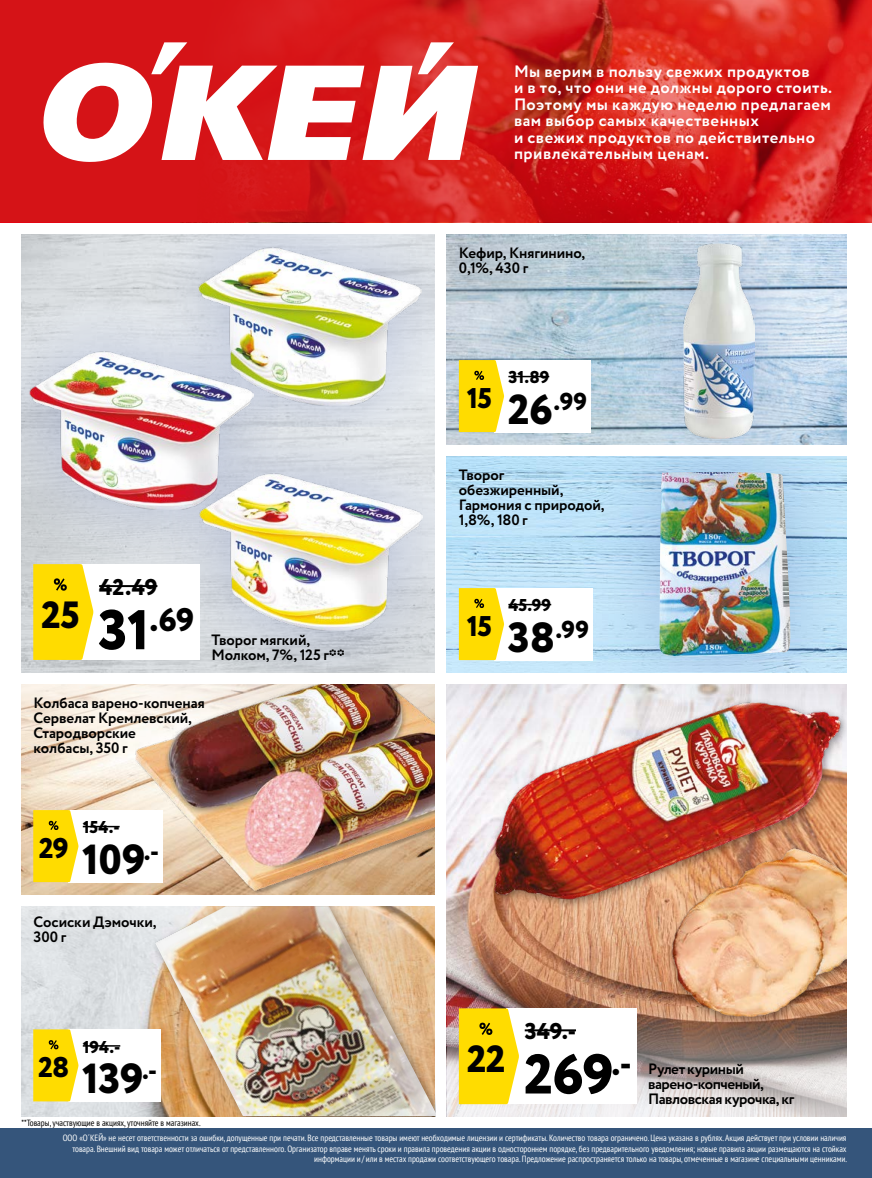
<style>
.page{position:relative;width:872px;height:1178px;background:#fff}
.page>*{position:absolute;margin:0;border:0;box-sizing:border-box;transform-origin:0 0}
.t1{font:800 55.8px "Circe";color:#000}
.t2{font:800 42px "Circe";letter-spacing:-.005em;color:#000}
.t3{font:800 37.95px "Circe";color:#000}
.t4{font:800 32.55px "Circe";color:#000}
.t5{font:800 28.5px "Circe";letter-spacing:-.025em;color:#000}
.t6{font:800 24.45px "Circe";color:#000}
.t7{font:800 22.8px "Circe";letter-spacing:-.005em;color:#000}
.t8{font:800 17.1px "Circe";letter-spacing:.005em;color:#000}
.t9{font:700 16.5px/16.5px "Circe";letter-spacing:.03em;color:#fff}
.t10{font:700 15px/15px "Circe";letter-spacing:-.005em;color:#000}
.t11{font:700 15px/15px "Circe";letter-spacing:-.03em;color:#000}
.t12{font:condensed 9px/10.5px "PT Sans";color:#fff;text-align:right}
.t13{font:condensed 9px "PT Sans";color:#000}
.s1{font-size:42px}
.s2{font-size:55.8px}
</style>
<div class="page">
<img style="left:21px;top:780px;width:116px;height:114px">
<img style="left:447px;top:684px;width:399px;height:300px">
<img style="left:21px;top:948px;width:129px;height:168px">
<img style="left:21px;top:234px;width:141px;height:438px">
<img style="left:447px;top:234px;width:399px;height:210px">
<img style="left:447px;top:456px;width:141px;height:216px">
<div style="left:612px;top:234px;width:213px;height:210px;background:#455ba6;opacity:.3"></div>
<img style="left:683px;top:244px;width:71px;height:194px">
<div style="left:489px;top:697px;width:357px;height:331px;background:#000;opacity:.4"></div>
<img style="left:495px;top:702px;width:351px;height:282px">
<div style="left:148px;top:234px;width:287px;height:192px;background:#455ba6;opacity:.3"></div>
<img style="left:198px;top:248px;width:224px;height:157px">
<div style="left:22px;top:284px;width:255px;height:294px;background:#455ba6;opacity:.3"></div>
<img style="left:29px;top:351px;width:224px;height:158px">
<div style="left:162px;top:406px;width:273px;height:266px;background:#455ba6;opacity:.3"></div>
<img style="left:199px;top:473px;width:224px;height:158px">
<div style="left:588px;top:456px;width:258px;height:216px;background:#455ba6;opacity:.3"></div>
<img style="left:659px;top:472px;width:131px;height:184px">
<img style="left:447px;top:984px;width:399px;height:132px">
<img style="left:155px;top:948px;width:281px;height:168px">
<svg style="left:21px;top:906px;width:414px;height:42px;background:#d8c1ab"></svg>
<svg style="left:21px;top:684px;width:115px;height:96px;background:#f4e9da"></svg>
<img style="left:136px;top:684px;width:299px;height:206px">
<div style="left:0;top:1128px;width:872px;height:50px;background:#35557b"></div>
<div style="left:494px;top:588px;width:99px;height:72px;background:#fff"></div>
<hr style="left:508px;top:604px;width:43px;height:1px;background:#000">
<svg style="left:459px;top:588px;width:45px;height:72px;background:#fbdc17"></svg>
<div style="left:494px;top:360px;width:96px;height:72px;background:#fff"></div>
<hr style="left:508px;top:376px;width:41px;height:1px;background:#000">
<svg style="left:459px;top:360px;width:45px;height:72px;background:#fbdc17"></svg>
<div style="left:506px;top:1008px;width:130px;height:96px;background:#fff"></div>
<hr style="left:525px;top:1029px;width:51px;height:2px;background:#000">
<svg style="left:459px;top:1008px;width:60px;height:96px;background:#fbdb17"></svg>
<div style="left:80px;top:564px;width:119px;height:96px;background:#fff"></div>
<hr style="left:99px;top:585px;width:58px;height:2px;background:#000">
<svg style="left:33px;top:564px;width:60px;height:96px;background:#fbdb17"></svg>
<div style="left:69px;top:810px;width:94px;height:72px;background:#fff"></div>
<hr style="left:83px;top:826px;width:37px;height:1px;background:#000">
<svg style="left:33px;top:810px;width:45px;height:72px;background:#fbdb16"></svg>
<div style="left:69px;top:1029px;width:92px;height:72px;background:#fff"></div>
<hr style="left:83px;top:1045px;width:37px;height:1px;background:#000">
<svg style="left:33px;top:1029px;width:45px;height:72px;background:#fbdb17"></svg>
<img style="left:703px;top:0;width:169px;height:222px">
<svg style="left:0;top:0;width:703px;height:222px;background:#d31d1c"></svg>
<svg style="left:38px;top:42px;width:440px;height:121px"></svg>
<h3 class="t9" style="left:514px;top:64px;width:320px">Мы верим в пользу свежих продуктов<br>и в то, что они не должны дорого стоить.<br>Поэтому мы каждую неделю предлагаем вам выбор самых качественных<br>и свежих продуктов по действительно привлекательным ценам.</h3>
<h3 class="t10" style="left:459px;top:246px;width:128px">Кефир, Княгинино,<br>0,1%, 430 г</h3>
<h3 class="t5" style="left:467px;top:379px;width:27px">15</h3>
<h3 class="t8" style="left:508px;top:366px;width:42px">31.89</h3>
<h3 class="t6" style="left:508px;top:385px;width:81px"><span class="s1">26</span>.99</h3>
<h3 class="t3" style="left:41px;top:589px;width:40px">25</h3>
<h3 class="t7" style="left:99px;top:572px;width:60px">42.49</h3>
<h3 class="t4" style="left:98px;top:597px;width:98px"><span class="s2">31</span>.69</h3>
<h3 class="t10" style="left:211px;top:633px;width:135px">Творог мягкий,<br>Молком, 7%, 125 г**</h3>
<h3 class="t10" style="left:34px;top:696px;width:173px">Колбаса варено-копченая<br>Сервелат Кремлевский,<br>Стародворские<br>колбасы, 350 г</h3>
<h3 class="t5" style="left:39px;top:829px;width:32px">29</h3>
<h3 class="t8" style="left:83px;top:816px;width:38px">154.-</h3>
<h2 class="t2" style="left:82px;top:831px;width:78px">109<sup>.-</sup></h2>
<h3 class="t10" style="left:34px;top:915px;width:125px">Сосиски Дэмочки,<br>300 г</h3>
<h3 class="t5" style="left:38px;top:1048px;width:33px">28</h3>
<h3 class="t8" style="left:83px;top:1035px;width:39px">194.-</h3>
<h2 class="t2" style="left:82px;top:1050px;width:77px">139<sup>.-</sup></h2>
<p class="t13" style="left:21px;top:1117px;width:181px">**Товары, участвующие в акциях, уточняйте в магазинах.</p>
<h3 class="t10" style="left:459px;top:468px;width:147px">Творог обезжиренный,<br>Гармония с природой,<br>1,8%, 180 г</h3>
<h3 class="t5" style="left:467px;top:607px;width:27px">15</h3>
<h3 class="t8" style="left:508px;top:594px;width:44px">45.99</h3>
<h3 class="t6" style="left:508px;top:613px;width:83px"><span class="s1">38</span>.99</h3>
<h3 class="t3" style="left:467px;top:1033px;width:40px">22</h3>
<h3 class="t7" style="left:525px;top:1016px;width:53px">349.-</h3>
<h1 class="t1" style="left:524px;top:1036px;width:109px">269<sup>.-</sup></h1>
<h3 class="t11" style="left:648px;top:1062px;width:148px">Рулет куриный варено-копченый,<br>Павловская курочка, кг</h3>
<p class="t12" style="left:63px;top:1132px;width:786px">ООО «О´КЕЙ» не несет ответственности за ошибки, допущенные при печати. Все представленные товары имеют необходимые лицензии и сертификаты. Количество товара ограничено. Цена указана в рублях. Акция действует при условии наличия товара. Внешний вид товара может отличаться от представленного. Организатор вправе менять сроки и правила проведения акции в одностороннем порядке, без предварительного уведомления; новые правила акции размещаются на стойках информации и / или в местах продажи соответствующего товара. Предложение распространяется только на товары, отмеченные в магазине специальными ценниками.</p>
</div>
